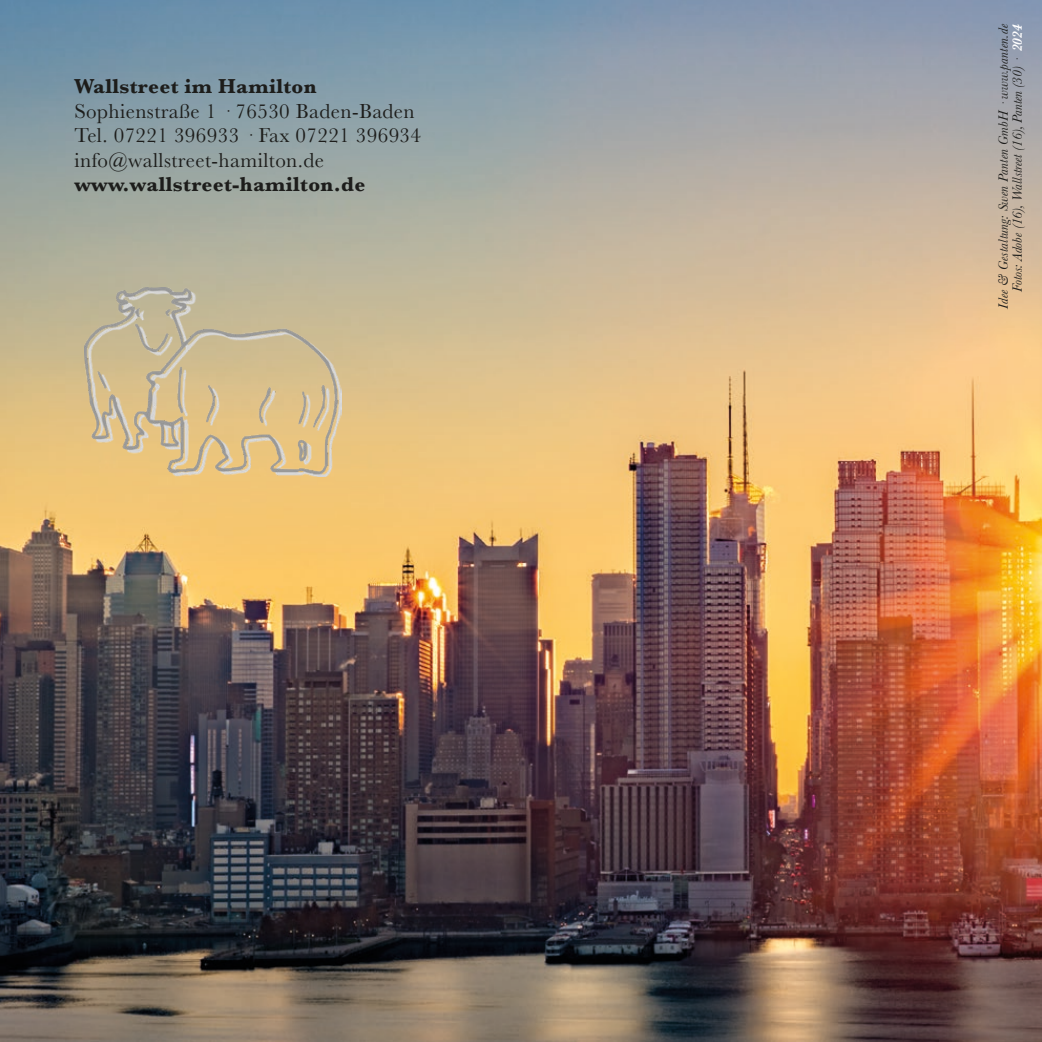
<style>
.page{position:relative;width:1042px;height:1042px;background:#fff}
.page>*{position:absolute;margin:0;border:0;box-sizing:border-box;transform-origin:0 0}
.t1{font:21px/24.5px "Baskerville";letter-spacing:.02em;color:#1d1d1b}
.t2{font:700 21px "Baskerville";letter-spacing:.02em;color:#1d1d1b}
.t3{font:italic 14px/14px "Baskerville";letter-spacing:.015em;color:#1d1d1b;text-align:right}
.s1{font-weight:600;color:#fff}
</style>
<div class="page">
<img style="left:0;top:0;width:1042px;height:1042px">
<img style="left:84px;top:288px;width:257px;height:188px">
<h1 class="t2" style="left:74px;top:72px;width:243px">Wallstreet im Hamilton</h1>
<h1 class="t1" style="left:74px;top:99px;width:348px">Sophienstraße 1 · 76530 Baden-Baden<br>Tel. 07221 396933 · Fax 07221 396934 info@wallstreet-hamilton.de</h1>
<h1 class="t2" style="left:74px;top:170px;width:292px">www.wallstreet-hamilton.de</h1>
<p class="t3" style="left:996px;top:309px;width:286px;rotate:-90deg">Idee &amp; Gestaltung: Swen Panten GmbH · www.panten.de<br>Fotos: Adobe (16), Wallstreet (16), Panten (30) · <span class="s1">2024</span></p>
</div>
